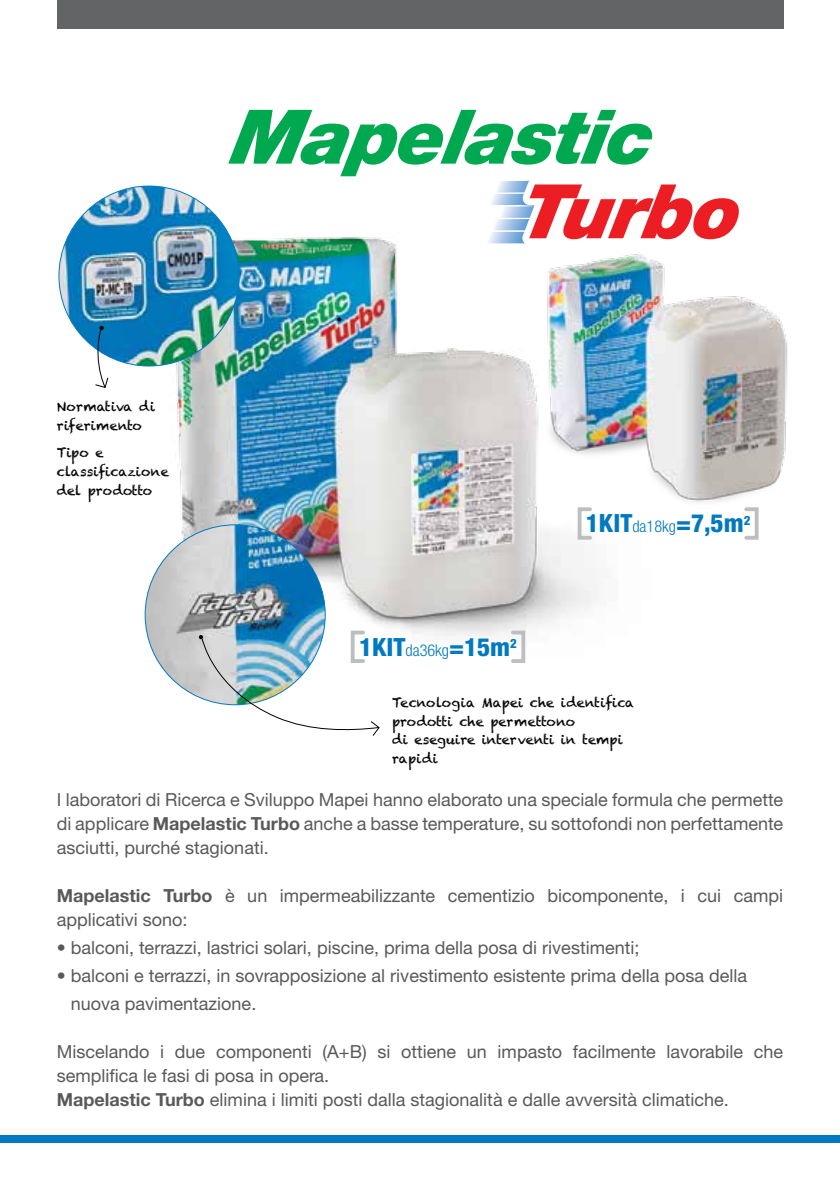
<style>
.page{position:relative;width:840px;height:1191px;background:#fff}
.page>*{position:absolute;margin:0;border:0;box-sizing:border-box;transform-origin:0 0}
.t1{font:800 condensed 25px "Helvetica Neue LTW1 G";color:#0079c1}
.t2{font:18px/24px "Helvetica Neue LTW1 G";color:#58595b}
.t3{font:13.2px/18.8px "Chalkduster";color:#000}
.s1{font-weight:300;font-size:16.2px}
.s2{font-weight:700}
</style>
<div class="page">
<div style="left:0;top:1134px;width:839px;height:8px;background:#007ac2"></div>
<svg style="left:236px;top:109px;width:503px;height:131px"></svg>
<img style="left:149px;top:143px;width:507px;height:537px">
<svg style="left:337px;top:317px;width:4px;height:4px"></svg>
<img style="left:59px;top:186px;width:180px;height:180px;border-radius:90px">
<svg style="left:92px;top:325px;width:17px;height:63px"></svg>
<img style="left:145px;top:525px;width:180px;height:179px;border-radius:90px">
<img style="left:198px;top:635px;width:182px;height:101px">
<div style="left:57px;top:0;width:725px;height:28px;background:#636466"></div>
<div style="left:350px;top:630px;width:15px;height:33px;border:4px solid #bcbec0"></div>
<div style="left:510px;top:630px;width:15px;height:33px;border:4px solid #bcbec0"></div>
<div style="left:577px;top:507px;width:14px;height:32px;border:4px solid #bcbec0"></div>
<div style="left:743px;top:507px;width:15px;height:32px;border:4px solid #bcbec0"></div>
<img style="left:541px;top:252px;width:247px;height:253px">
<p class="t3" style="left:57px;top:397px;width:100px">Normativa di riferimento</p>
<p class="t3" style="left:57px;top:443px;width:113px">Tipo e classificazione del prodotto</p>
<h1 class="t1" style="left:359px;top:631px;width:159px">1KIT<span class="s1">da36kg</span>=15m<sup>2</sup></h1>
<h1 class="t1" style="left:585px;top:508px;width:166px">1KIT<span class="s1">da18kg</span>=7,5m<sup>2</sup></h1>
<p class="t3" style="left:392px;top:693px;width:244px">Tecnologia Mapei che identifica prodotti che permettono<br>di eseguire interventi in tempi rapidi</p>
<p class="t2" style="left:57px;top:787px;width:727px;text-align:justify">I laboratori di Ricerca e Sviluppo Mapei hanno elaborato una speciale formula che permette di applicare <span class="s2">Mapelastic Turbo</span> anche a basse temperature, su sottofondi non perfettamente asciutti, purché stagionati.</p>
<p class="t2" style="left:57px;top:883px;width:727px"><span class="s2">Mapelastic Turbo</span> è un impermeabilizzante cementizio bicomponente, i cui campi applicativi sono:</p>
<p class="t2" style="left:57px;top:935px;width:584px">• balconi, terrazzi, lastrici solari, piscine, prima della posa di rivestimenti;</p>
<p class="t2" style="left:71px;top:961px;width:677px;line-height:28px;text-indent:-14px">• balconi e terrazzi, in sovrapposizione al rivestimento esistente prima della posa della nuova pavimentazione.</p>
<p class="t2" style="left:57px;top:1039px;width:727px">Miscelando i due componenti (A+B) si ottiene un impasto facilmente lavorabile che semplifica le fasi di posa in opera.<br><span class="s2">Mapelastic Turbo</span> elimina i limiti posti dalla stagionalità e dalle avversità climatiche.</p>
</div>
